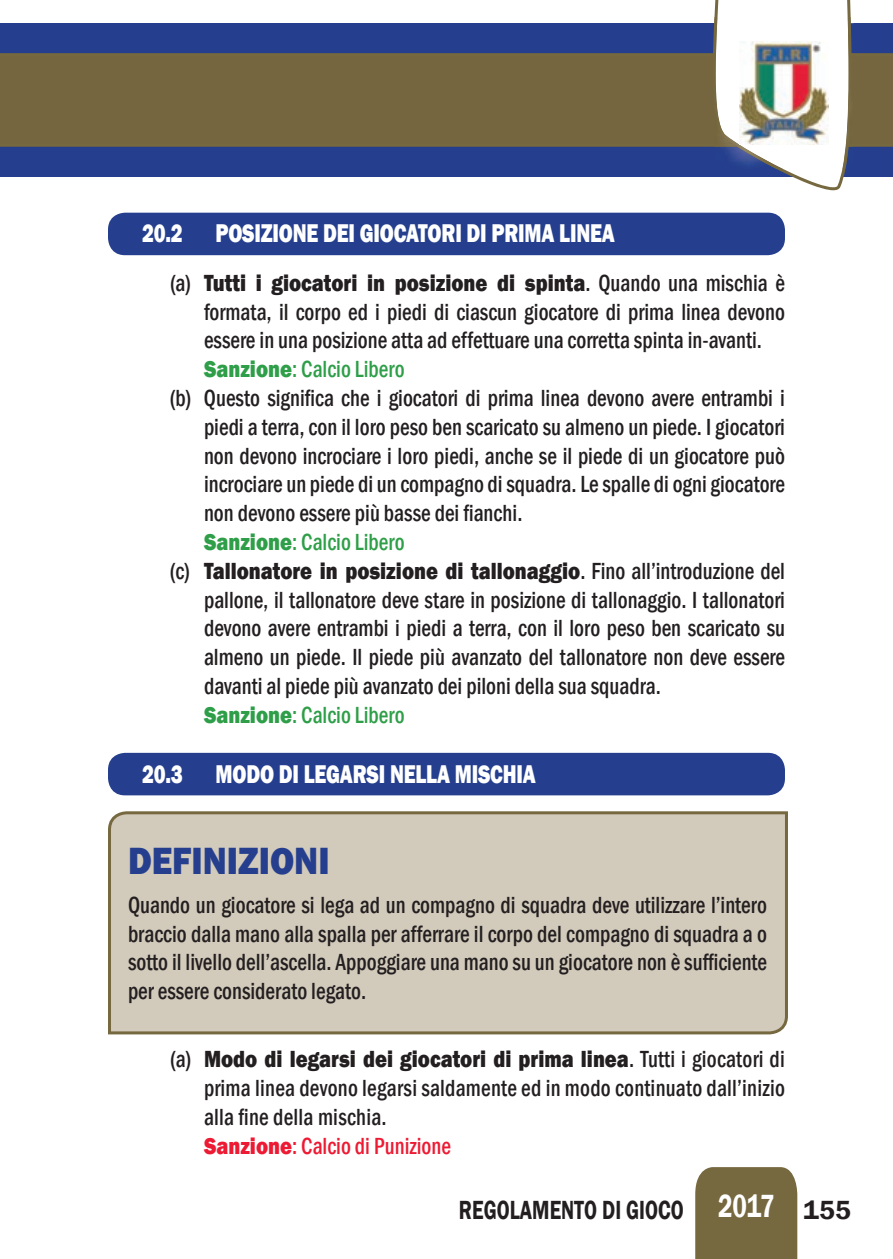
<style>
.page{position:relative;width:893px;height:1259px;background:#fff}
.page>*{position:absolute;margin:0;border:0;box-sizing:border-box;transform-origin:0 0}
.t1{font:800 39px "Franklin Gothic";color:#253f8e;scale:.9 1}
.t2{font:600 27px "Franklin Gothic";color:#231f20;scale:.75 1}
.t3{font:800 26.4px "Franklin Gothic";letter-spacing:-.01em;color:#fff;scale:.77 1}
.t4{font:500 condensed 24px/28.8px "Franklin Gothic";color:#231f20;text-align:justify;scale:.9 1}
.t5{font:800 24px "Franklin Gothic";color:#231f20;scale:.85 1}
.t6{font:500 condensed 24px "Franklin Gothic";color:#2e9e48;scale:.9 1}
.s1{font-weight:500;font-stretch:condensed}
.s2{font-weight:800;font-stretch:normal}
.s3{font-weight:800;font-stretch:normal;color:#ed1a33}
.s4{color:#ed1a33}
.s5{font-size:33px;color:#fff}
</style>
<div class="page">
<div style="left:0;top:23px;width:893px;height:153px;background:#253f8e"></div>
<div style="left:0;top:55px;width:893px;height:90px;background:#75663f"></div>
<hr style="left:0;top:53px;width:893px;height:3px;background:#76683f">
<hr style="left:0;top:144px;width:893px;height:3px;background:#76683f">
<div style="left:695px;top:1167px;width:102px;height:92px;background:#76683f"></div>
<svg style="left:707px;top:0;width:149px;height:191px"></svg>
<img style="left:714px;top:17px;width:137px;height:152px">
<img style="left:740px;top:41px;width:88px;height:103px">
<div style="left:108px;top:213px;width:677px;height:42px;background:#253f8e;border-radius:17px"></div>
<div style="left:108px;top:811px;width:680px;height:224px;background:#d2cabb"></div>
<div style="left:108px;top:753px;width:677px;height:42px;background:#253f8e;border-radius:17px"></div>
<p class="t3" style="left:142px;top:216px;width:616px">20.2 POSIZIONE DEI GIOCATORI DI PRIMA LINEA</p>
<p class="t5" style="left:170px;top:267px;width:725px"><span class="s1">(a)</span> Tutti i giocatori in posizione di spinta<span class="s1">. Quando una mischia è</span></p>
<p class="t4" style="left:204px;top:297px;width:647px">formata, il corpo ed i piedi di ciascun giocatore di prima linea devono</p>
<p class="t4" style="left:204px;top:326px;width:621px">essere in una posizione atta ad effettuare una corretta spinta in-avanti.</p>
<p class="t6" style="left:204px;top:353px;width:224px"><span class="s2">Sanzione</span>: Calcio Libero</p>
<p class="t4" style="left:170px;top:383px;width:685px">(b) Questo significa che i giocatori di prima linea devono avere entrambi i</p>
<p class="t4" style="left:204px;top:412px;width:647px">piedi a terra, con il loro peso ben scaricato su almeno un piede. I giocatori</p>
<p class="t4" style="left:204px;top:441px;width:647px">non devono incrociare i loro piedi, anche se il piede di un giocatore può</p>
<p class="t4" style="left:204px;top:470px;width:647px">incrociare un piede di un compagno di squadra. Le spalle di ogni giocatore</p>
<p class="t4" style="left:204px;top:498px;width:355px">non devono essere più basse dei fianchi.</p>
<p class="t6" style="left:204px;top:526px;width:224px"><span class="s2">Sanzione</span>: Calcio Libero</p>
<p class="t5" style="left:170px;top:555px;width:725px"><span class="s1">(c)</span> Tallonatore in posizione di tallonaggio<span class="s1">. Fino all’introduzione del</span></p>
<p class="t4" style="left:204px;top:585px;width:647px">pallone, il tallonatore deve stare in posizione di tallonaggio. I tallonatori</p>
<p class="t4" style="left:204px;top:614px;width:647px">devono avere entrambi i piedi a terra, con il loro peso ben scaricato su</p>
<p class="t4" style="left:204px;top:642px;width:647px">almeno un piede. Il piede più avanzato del tallonatore non deve essere</p>
<p class="t4" style="left:204px;top:671px;width:509px">davanti al piede più avanzato dei piloni della sua squadra.</p>
<p class="t6" style="left:204px;top:699px;width:224px"><span class="s2">Sanzione</span>: Calcio Libero</p>
<p class="t3" style="left:142px;top:756px;width:513px">20.3 MODO DI LEGARSI NELLA MISCHIA</p>
<h1 class="t1" style="left:128px;top:835px;width:225px">DEFINIZIONI</h1>
<p class="t4" style="left:128px;top:890px;width:712px">Quando un giocatore si lega ad un compagno di squadra deve utilizzare l’intero braccio dalla mano alla spalla per afferrare il corpo del compagno di squadra a o sotto il livello dell’ascella. Appoggiare una mano su un giocatore non è sufficiente per essere considerato legato.</p>
<p class="t4" style="left:204px;top:1044px;width:647px;text-align:left;text-indent:-34px">(a) <span class="s2">Modo di legarsi dei giocatori di prima linea</span>. Tutti i giocatori di prima linea devono legarsi saldamente ed in modo continuato dall’inizio alla fine della mischia.<br><span class="s3">Sanzione</span><span class="s4">: Calcio di Punizione</span></p>
<p class="t2" style="left:459px;top:1193px;width:524px">REGOLAMENTO DI GIOCO <span class="s5">2017</span> 155</p>
</div>
